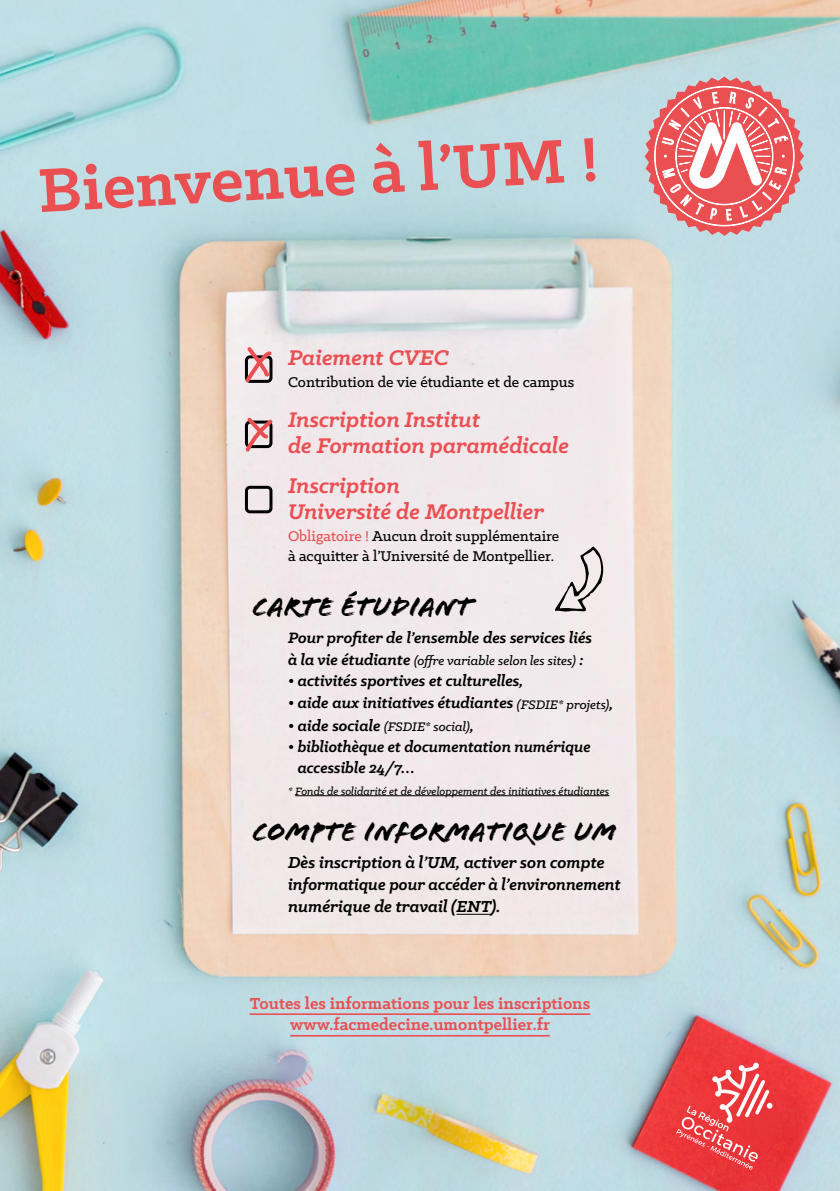
<style>
.page{position:relative;width:840px;height:1191px;background:#fff}
.page>*{position:absolute;margin:0;border:0;box-sizing:border-box;transform-origin:0 0}
.t1{font:700 70px "Klinic Slab";color:#ea4f52}
.t2{font:28px "Flood Std";color:#000}
.t3{font:italic 700 24px/26px "Klinic Slab";color:#ea4f52}
.t4{font:italic 700 18px/22px "Klinic Slab";color:#000}
.t5{font:700 18px/21.6px "Klinic Slab";color:#ea4f52;text-align:center}
.t6{font:italic 700 17px/21px "Klinic Slab";color:#000}
.t7{font:500 16px/20px "Klinic Slab";color:#000}
.t8{font:italic 500 14px "Klinic Slab";color:#000}
.t9{font:italic 500 12px "Klinic Slab";color:#000}
.s1{color:#ea4f52}
.s2{font-weight:700;font-size:17px}
.s3{font-weight:500;font-size:14px}
</style>
<div class="page">
<img style="left:0;top:0;width:839px;height:1191px">
<svg style="left:644px;top:77px;width:159px;height:159px;background:#e39397"></svg>
<div style="left:245px;top:486px;width:27px;height:27px;border:3px solid #000;border-radius:4px"></div>
<hr style="left:249px;top:1013px;width:341px;height:2px;background:#ea4f52">
<hr style="left:290px;top:1035px;width:259px;height:1px;background:#ea4f52">
<svg style="left:554px;top:546px;width:49px;height:65px;background:#ccc5c6"></svg>
<svg style="left:242px;top:343px;width:35px;height:43px;background:#cbaaac"></svg>
<svg style="left:242px;top:414px;width:34px;height:41px"></svg>
<hr style="left:295px;top:795px;width:314px;height:1px;background:#000">
<hr style="left:456px;top:913px;width:35px;height:1px;background:#000">
<svg style="left:675px;top:1062px;width:97px;height:107px;background:#ee5457"></svg>
<h1 class="t1" style="left:36px;top:144px;width:563px;rotate:-3deg">Bienvenue à l’UM !</h1>
<h3 class="t3" style="left:288px;top:344px;width:162px">Paiement CVEC</h3>
<p class="t7" style="left:288px;top:372px;width:287px">Contribution de vie étudiante et de campus</p>
<h3 class="t3" style="left:288px;top:406px;width:282px">Inscription Institut<br>de Formation paramédicale</h3>
<h3 class="t3" style="left:288px;top:472px;width:257px">Inscription<br>Université de Montpellier</h3>
<p class="t7" style="left:288px;top:526px;width:272px"><span class="s1">Obligatoire !</span> Aucun droit supplémentaire à acquitter à l’Université de Montpellier.</p>
<h2 class="t2" style="left:252px;top:591px;width:221px">CARTE ÉTUDIANT</h2>
<p class="t6" style="left:288px;top:627px;width:305px">Pour profiter de l’ensemble des services liés</p>
<p class="t8" style="left:288px;top:652px;width:297px"><span class="s2">à la vie étudiante</span> (offre variable selon les sites) <span class="s2">:</span></p>
<p class="t6" style="left:288px;top:670px;width:237px">• activités sportives et culturelles,</p>
<p class="t6" style="left:288px;top:692px;width:326px">• aide aux initiatives étudiantes <span class="s3">(FSDIE* projets)</span>,</p>
<p class="t8" style="left:288px;top:717px;width:187px"><span class="s2">• aide sociale</span> (FSDIE* social)<span class="s2">,</span></p>
<p class="t6" style="left:297px;top:735px;width:294px;text-indent:-10px">• bibliothèque et documentation numérique accessible 24/7…</p>
<p class="t9" style="left:288px;top:783px;width:322px">* Fonds de solidarité et de développement des initiatives étudiantes</p>
<h2 class="t2" style="left:252px;top:815px;width:365px">COMPTE INFORMATIQUE UM</h2>
<p class="t4" style="left:288px;top:851px;width:334px">Dès inscription à l’UM, activer son compte informatique pour accéder à l’environnement numérique de travail (ENT).</p>
<p class="t5" style="left:249px;top:992px;width:342px">Toutes les informations pour les inscriptions www.facmedecine.umontpellier.fr</p>
</div>
